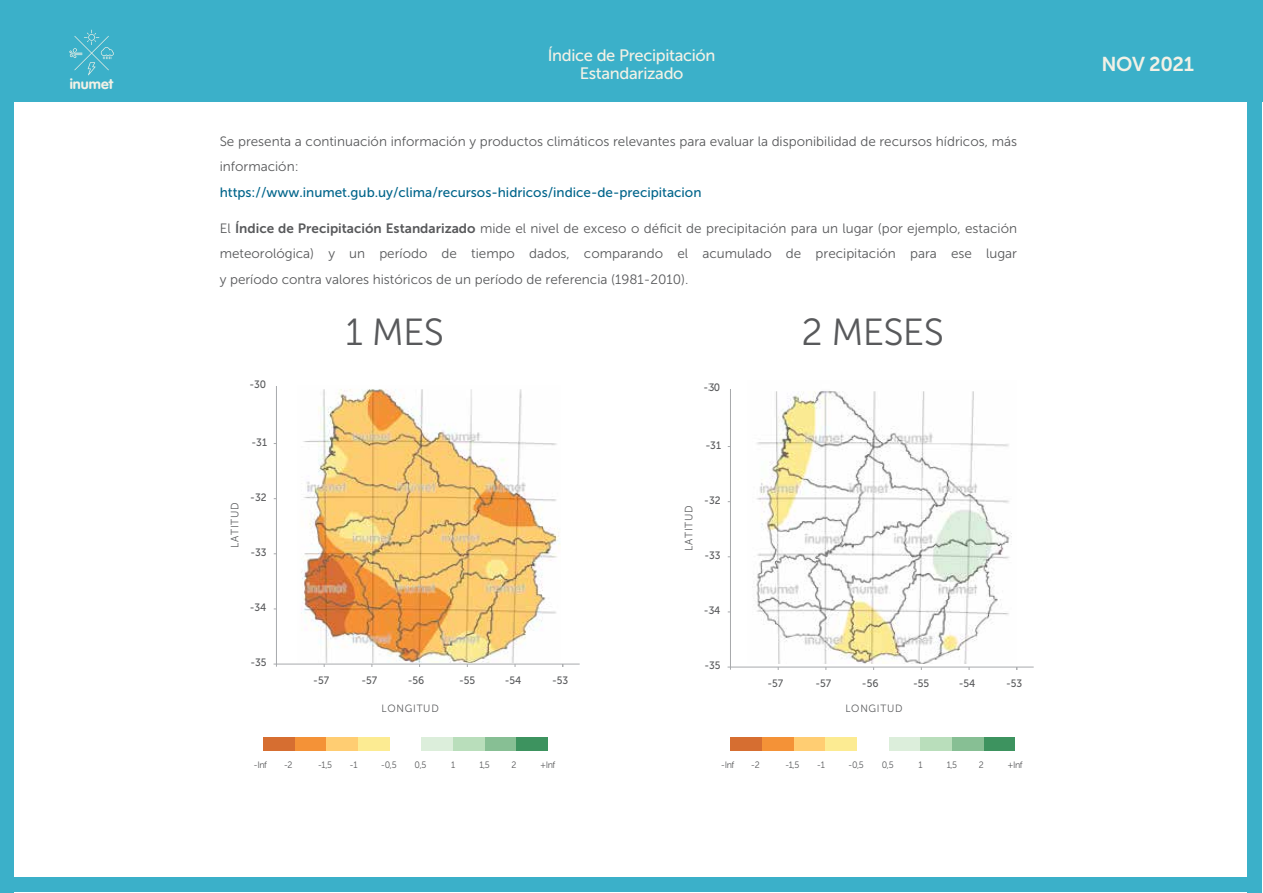
<style>
.page{position:relative;width:1263px;height:893px;background:#fff}
.page>*{position:absolute;margin:0;border:0;box-sizing:border-box;transform-origin:0 0}
.t1{font:37.65px "Museo Sans 300";letter-spacing:-.02em;color:#58595b}
.t2{font:19.95px "Museo Sans 700";letter-spacing:-.02em;color:#f2f1e6}
.t3{font:16.5px/18px "Museo Sans 500";letter-spacing:-.02em;color:#f2f1e6;text-align:center}
.t4{font:14.25px "VAG Rounded Bold";color:#f2f1e6}
.t5{font:13.5px/25.5px "Museo Sans 300";color:#58595b}
.t6{font:13.5px "Museo Sans 500";color:#00658b}
.t7{font:10.65px "Museo Sans 500";letter-spacing:-.005em;color:#58595b;scale:.96 1}
.t8{font:10.65px "Museo Sans 300";letter-spacing:.075em;color:#58595b;scale:.96 1}
.t9{font:10.5px "Museo Sans 300";letter-spacing:.075em;color:#58595b;scale:.96 1}
.t10{font:9.3px "Museo Sans 300";letter-spacing:-.05em;color:#58595b;scale:.96 1}
.s1{font-family:"Museo Sans 700"}
</style>
<div class="page">
<div style="left:0;top:0;width:1263px;height:102px;background:#3bb0c9"></div>
<svg style="left:69px;top:30px;width:45px;height:45px"></svg>
<hr style="left:274px;top:664px;width:306px;height:1px;background:#a7a9ac">
<hr style="left:276px;top:386px;width:1px;height:281px;background:#a7a9ac">
<img style="left:301px;top:389px;width:259px;height:274px">
<hr style="left:727px;top:667px;width:307px;height:1px;background:#a7a9ac">
<hr style="left:730px;top:389px;width:1px;height:281px;background:#a7a9ac">
<img style="left:752px;top:391px;width:260px;height:273px">
<div style="left:516px;top:737px;width:32px;height:14px;background:#3d935f"></div>
<div style="left:484px;top:737px;width:32px;height:14px;background:#87bf94"></div>
<div style="left:453px;top:737px;width:31px;height:14px;background:#b9debb"></div>
<div style="left:421px;top:737px;width:32px;height:14px;background:#dceedb"></div>
<div style="left:358px;top:737px;width:31px;height:14px;background:#fceb92"></div>
<div style="left:326px;top:737px;width:32px;height:14px;background:#ffcd72"></div>
<div style="left:295px;top:737px;width:31px;height:14px;background:#f49237"></div>
<div style="left:263px;top:737px;width:32px;height:14px;background:#d66e31"></div>
<div style="left:983px;top:737px;width:32px;height:14px;background:#3d935f"></div>
<div style="left:952px;top:737px;width:31px;height:14px;background:#87bf94"></div>
<div style="left:920px;top:737px;width:32px;height:14px;background:#b9debb"></div>
<div style="left:888px;top:737px;width:32px;height:14px;background:#dceedb"></div>
<div style="left:825px;top:737px;width:32px;height:14px;background:#fceb92"></div>
<div style="left:793px;top:737px;width:32px;height:14px;background:#ffcd72"></div>
<div style="left:762px;top:737px;width:31px;height:14px;background:#f49237"></div>
<div style="left:730px;top:737px;width:32px;height:14px;background:#d66e31"></div>
<div style="left:1248px;top:71px;width:14px;height:822px;background:#3bb0c9"></div>
<div style="left:0;top:877px;width:1262px;height:15px;background:#3bb0c9"></div>
<div style="left:0;top:71px;width:14px;height:822px;background:#3bb0c9"></div>
<p class="t4" style="left:70px;top:76px;width:45px">inumet</p>
<p class="t3" style="left:548px;top:47px;width:169px">Índice de Precipitación<br>Estandarizado</p>
<p class="t5" style="left:220px;top:129px;width:799px">Se presenta a continuación información y productos climáticos relevantes para evaluar la disponibilidad de recursos hídricos, más información:</p>
<p class="t6" style="left:220px;top:185px;width:483px">https://www.inumet.gub.uy/clima/recursos-hidricos/indice-de-precipitacion</p>
<p class="t5" style="left:220px;top:215px;width:799px;text-align:justify">El <span class="s1">Índice de Precipitación Estandarizado</span> mide el nivel de exceso o déficit de precipitación para un lugar (por ejemplo, estación meteorológica) y un período de tiempo dados, comparando el acumulado de precipitación para ese lugar y período contra valores históricos de un período de referencia (1981-2010).</p>
<p class="t7" style="left:249px;top:379px;width:19px">-30</p>
<p class="t7" style="left:252px;top:436px;width:18px">-31</p>
<p class="t8" style="left:229px;top:548px;width:49px;rotate:-90deg">LATITUD</p>
<p class="t7" style="left:250px;top:491px;width:18px">-32</p>
<p class="t7" style="left:250px;top:547px;width:18px">-33</p>
<p class="t7" style="left:250px;top:602px;width:19px">-34</p>
<p class="t7" style="left:250px;top:657px;width:18px">-35</p>
<h1 class="t1" style="left:345px;top:311px;width:100px">1 MES</h1>
<h1 class="t1" style="left:801px;top:311px;width:144px">2 MESES</h1>
<p class="t7" style="left:703px;top:382px;width:19px">-30</p>
<p class="t7" style="left:313px;top:674px;width:18px">-57</p>
<p class="t7" style="left:361px;top:674px;width:18px">-57</p>
<p class="t7" style="left:408px;top:674px;width:19px">-56</p>
<p class="t7" style="left:459px;top:674px;width:18px">-55</p>
<p class="t7" style="left:505px;top:674px;width:19px">-54</p>
<p class="t7" style="left:552px;top:674px;width:18px">-53</p>
<p class="t7" style="left:705px;top:439px;width:18px">-31</p>
<p class="t8" style="left:683px;top:551px;width:49px;rotate:-90deg">LATITUD</p>
<p class="t7" style="left:704px;top:494px;width:18px">-32</p>
<p class="t7" style="left:704px;top:550px;width:18px">-33</p>
<p class="t7" style="left:704px;top:605px;width:19px">-34</p>
<p class="t7" style="left:704px;top:660px;width:18px">-35</p>
<p class="t7" style="left:767px;top:677px;width:18px">-57</p>
<p class="t7" style="left:815px;top:677px;width:18px">-57</p>
<p class="t7" style="left:862px;top:677px;width:19px">-56</p>
<p class="t7" style="left:913px;top:677px;width:18px">-55</p>
<p class="t7" style="left:959px;top:677px;width:19px">-54</p>
<p class="t7" style="left:1006px;top:677px;width:18px">-53</p>
<p class="t9" style="left:382px;top:703px;width:61px">LONGITUD</p>
<p class="t9" style="left:845px;top:703px;width:61px">LONGITUD</p>
<p class="t10" style="left:254px;top:760px;width:16px">-Inf</p>
<p class="t10" style="left:284px;top:760px;width:11px">-2</p>
<p class="t10" style="left:318px;top:760px;width:16px">-1,5</p>
<p class="t10" style="left:350px;top:760px;width:10px">-1</p>
<p class="t10" style="left:381px;top:760px;width:18px">-0,5</p>
<p class="t10" style="left:415px;top:760px;width:14px">0,5</p>
<p class="t10" style="left:451px;top:760px;width:6px">1</p>
<p class="t10" style="left:480px;top:760px;width:12px">1,5</p>
<p class="t10" style="left:511px;top:760px;width:7px">2</p>
<p class="t10" style="left:540px;top:760px;width:17px">+Inf</p>
<p class="t10" style="left:721px;top:760px;width:16px">-Inf</p>
<p class="t10" style="left:751px;top:760px;width:11px">-2</p>
<p class="t10" style="left:785px;top:760px;width:16px">-1,5</p>
<p class="t10" style="left:817px;top:760px;width:10px">-1</p>
<p class="t10" style="left:848px;top:760px;width:18px">-0,5</p>
<p class="t10" style="left:882px;top:760px;width:14px">0,5</p>
<p class="t10" style="left:918px;top:760px;width:6px">1</p>
<p class="t10" style="left:947px;top:760px;width:12px">1,5</p>
<p class="t10" style="left:979px;top:760px;width:7px">2</p>
<p class="t10" style="left:1007px;top:760px;width:17px">+Inf</p>
<h2 class="t2" style="left:1101px;top:53px;width:94px">NOV 2021</h2>
</div>
